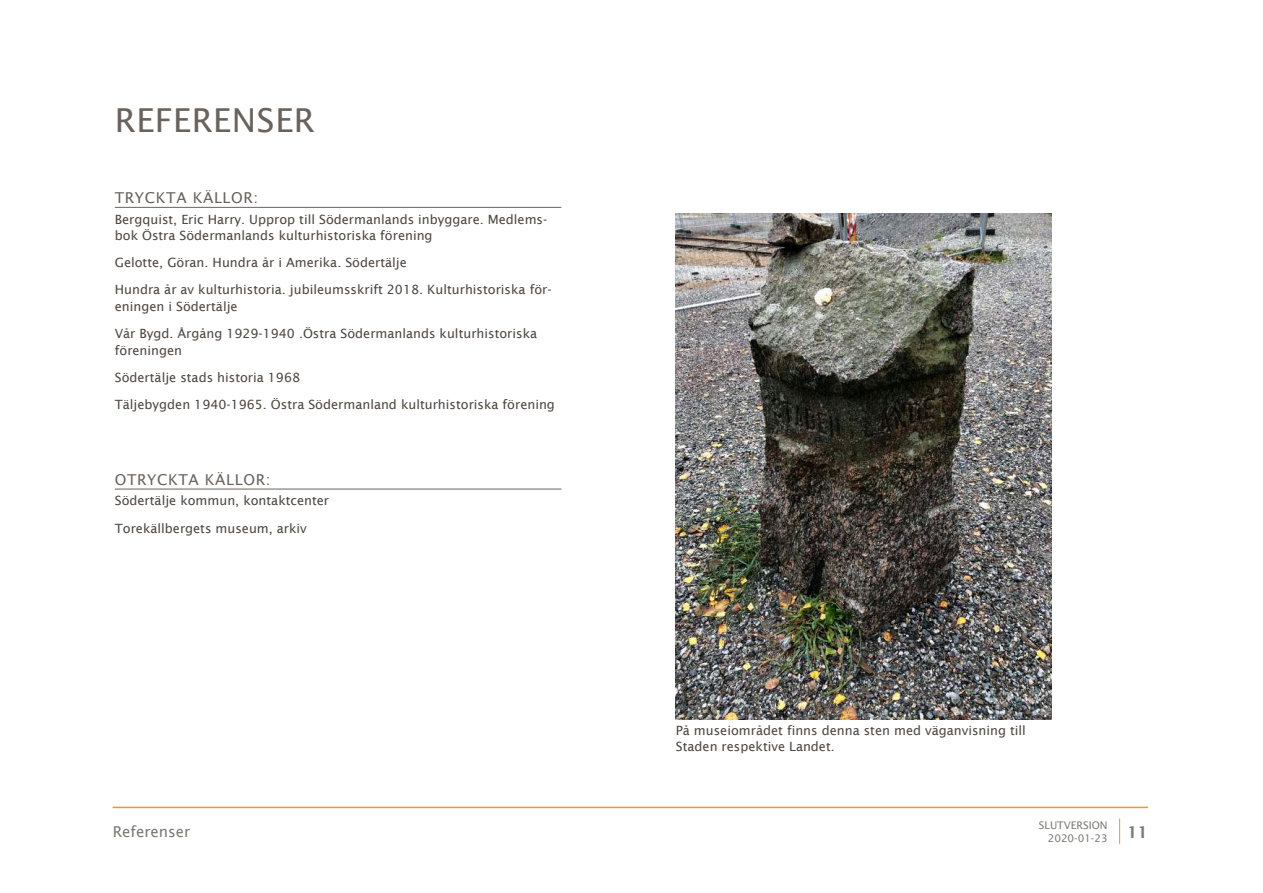
<style>
.page{position:relative;width:1263px;height:893px;background:#fff}
.page>*{position:absolute;margin:0;border:0;box-sizing:border-box;transform-origin:0 0}
.t1{font:33px "Lucida Sans";letter-spacing:.02em;color:#69625d}
.t2{font:600 16.5px "Lucida Sans";color:#7a7a73}
.t3{font:15px "Lucida Sans";letter-spacing:.04em;color:#69625d}
.t4{font:15px "Lucida Sans";color:#7a7a73}
.t5{font:12.75px/16.5px "Lucida Sans";color:#4d453f}
.t6{font:10.5px/12.6px "Lucida Sans";color:#7a7a73;text-align:right}
</style>
<div class="page">
<hr style="left:113px;top:807px;width:1035px;height:1px;background:#f7971f">
<svg style="left:1119px;top:818px;width:1px;height:26px"></svg>
<hr style="left:115px;top:489px;width:446px;height:1px;background:#69625d">
<hr style="left:115px;top:207px;width:446px;height:1px;background:#69625d">
<img style="left:676px;top:214px;width:376px;height:505px">
<h1 class="t1" style="left:115px;top:101px;width:201px">REFERENSER</h1>
<p class="t3" style="left:115px;top:189px;width:145px">TRYCKTA KÄLLOR:</p>
<p class="t5" style="left:115px;top:211px;width:434px">Bergquist, Eric Harry. Upprop till Södermanlands inbyggare. Medlems&shy;bok Östra Södermanlands kulturhistoriska förening</p>
<p class="t5" style="left:115px;top:249px;width:438px;line-height:27.2px">Gelotte, Göran. Hundra år i Amerika. Södertälje<br>Hundra år av kulturhistoria. jubileumsskrift 2018. Kulturhistoriska för-</p>
<p class="t5" style="left:115px;top:298px;width:124px">eningen i Södertälje</p>
<p class="t5" style="left:115px;top:325px;width:424px">Vår Bygd. Årgång 1929-1940 .Östra Södermanlands kulturhistoriska föreningen</p>
<p class="t5" style="left:115px;top:364px;width:442px;line-height:27.2px">Södertälje stads historia 1968<br>Täljebygden 1940-1965. Östra Södermanland kulturhistoriska förening</p>
<p class="t3" style="left:115px;top:471px;width:157px">OTRYCKTA KÄLLOR:</p>
<p class="t5" style="left:115px;top:487px;width:216px;line-height:27.2px">Södertälje kommun, kontaktcenter<br>Torekällbergets museum, arkiv</p>
<p class="t5" style="left:676px;top:722px;width:351px">På museiområdet finns denna sten med väganvisning till<br>Staden respektive Landet.</p>
<p class="t6" style="left:1039px;top:819px;width:70px">SLUTVERSION<br>2020-01-23</p>
<p class="t4" style="left:113px;top:823px;width:79px">Referenser</p>
<p class="t2" style="left:1127px;top:822px;width:23px">11</p>
</div>
